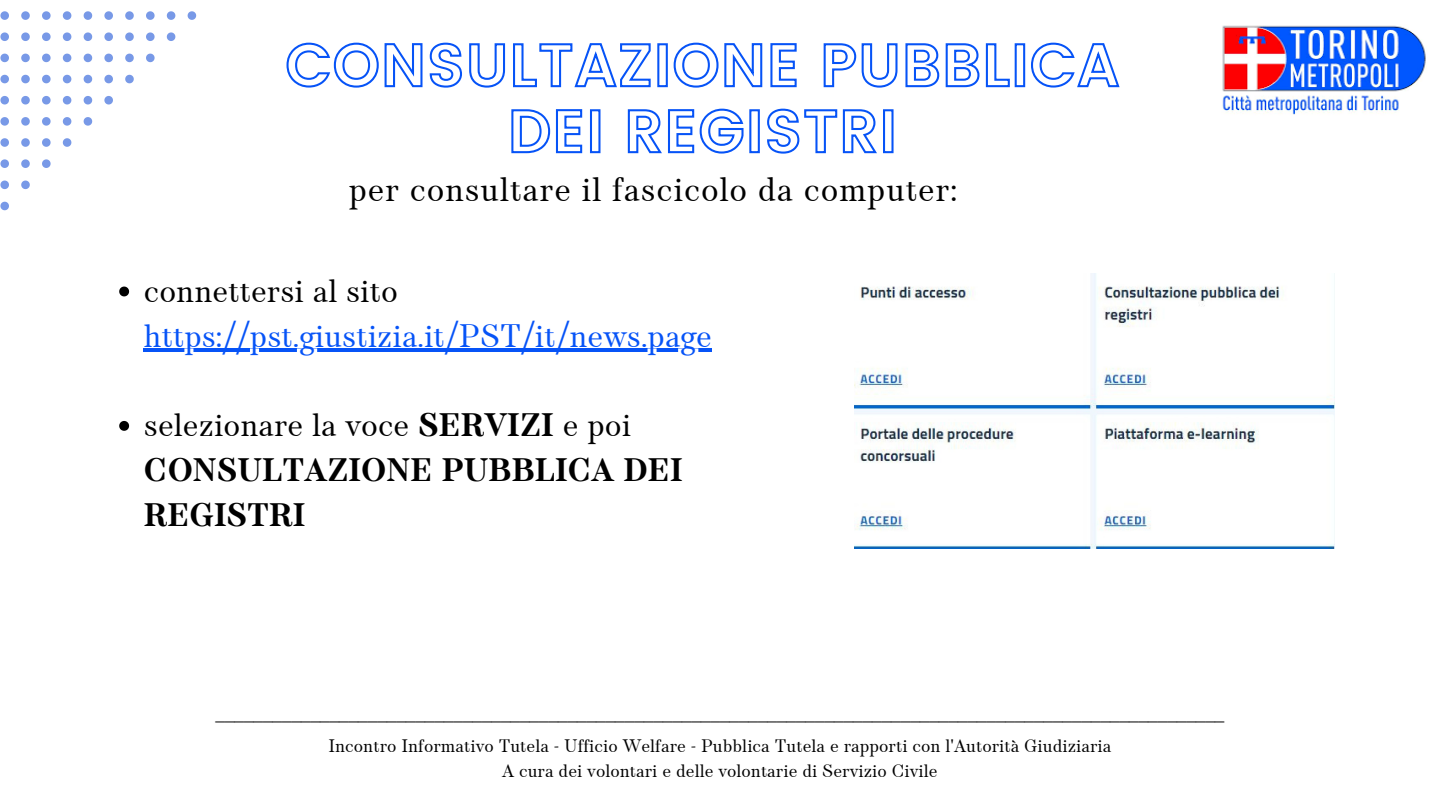
<style>
.page{position:relative;width:1440px;height:810px;background:#fff}
.page>*{position:absolute;margin:0;border:0;box-sizing:border-box;transform-origin:0 0}
.t1{font:34px "TT Barrels";letter-spacing:.02em;color:#000}
.t2{font:700 32.4px/44.8px "TT Barrels";color:#000}
.t3{font:32.4px "TT Barrels";color:#0653f7}
.t4{font:32.4px "TT Barrels";color:#000}
.t5{font:700 19px "Clear Sans";color:#000}
.t6{font:18px/24.8px "TT Barrels";color:#000;text-align:center}
.s1{font-weight:400}
</style>
<div class="page">
<img style="left:1222px;top:25px;width:204px;height:90px">
<svg style="left:188px;top:11px;width:8px;height:9px"></svg>
<svg style="left:167px;top:11px;width:8px;height:9px"></svg>
<svg style="left:167px;top:32px;width:8px;height:9px"></svg>
<svg style="left:146px;top:11px;width:9px;height:9px"></svg>
<svg style="left:146px;top:32px;width:9px;height:9px"></svg>
<svg style="left:146px;top:54px;width:9px;height:8px"></svg>
<svg style="left:125px;top:11px;width:9px;height:9px"></svg>
<svg style="left:125px;top:32px;width:9px;height:9px"></svg>
<svg style="left:125px;top:54px;width:9px;height:8px"></svg>
<svg style="left:125px;top:75px;width:9px;height:8px"></svg>
<svg style="left:104px;top:11px;width:9px;height:9px"></svg>
<svg style="left:104px;top:32px;width:9px;height:9px"></svg>
<svg style="left:104px;top:54px;width:9px;height:8px"></svg>
<svg style="left:104px;top:75px;width:9px;height:8px"></svg>
<svg style="left:104px;top:96px;width:9px;height:9px"></svg>
<svg style="left:84px;top:11px;width:8px;height:9px"></svg>
<svg style="left:84px;top:32px;width:8px;height:9px"></svg>
<svg style="left:84px;top:54px;width:8px;height:8px"></svg>
<svg style="left:84px;top:75px;width:8px;height:8px"></svg>
<svg style="left:84px;top:96px;width:8px;height:9px"></svg>
<svg style="left:84px;top:117px;width:8px;height:9px"></svg>
<svg style="left:63px;top:11px;width:8px;height:9px"></svg>
<svg style="left:63px;top:32px;width:8px;height:9px"></svg>
<svg style="left:63px;top:54px;width:8px;height:8px"></svg>
<svg style="left:63px;top:75px;width:8px;height:8px"></svg>
<svg style="left:63px;top:96px;width:8px;height:9px"></svg>
<svg style="left:63px;top:117px;width:8px;height:9px"></svg>
<svg style="left:63px;top:138px;width:8px;height:9px"></svg>
<svg style="left:42px;top:11px;width:9px;height:9px"></svg>
<svg style="left:42px;top:32px;width:9px;height:9px"></svg>
<svg style="left:42px;top:54px;width:9px;height:8px"></svg>
<svg style="left:42px;top:75px;width:9px;height:8px"></svg>
<svg style="left:42px;top:96px;width:9px;height:9px"></svg>
<svg style="left:42px;top:117px;width:9px;height:9px"></svg>
<svg style="left:42px;top:138px;width:9px;height:9px"></svg>
<svg style="left:42px;top:159px;width:9px;height:9px"></svg>
<svg style="left:21px;top:11px;width:9px;height:9px"></svg>
<svg style="left:21px;top:32px;width:9px;height:9px"></svg>
<svg style="left:21px;top:54px;width:9px;height:8px"></svg>
<svg style="left:21px;top:75px;width:9px;height:8px"></svg>
<svg style="left:21px;top:96px;width:9px;height:9px"></svg>
<svg style="left:21px;top:117px;width:9px;height:9px"></svg>
<svg style="left:21px;top:138px;width:9px;height:9px"></svg>
<svg style="left:21px;top:159px;width:9px;height:9px"></svg>
<svg style="left:21px;top:181px;width:9px;height:8px"></svg>
<svg style="left:0;top:11px;width:9px;height:9px"></svg>
<svg style="left:0;top:32px;width:9px;height:9px"></svg>
<svg style="left:0;top:54px;width:9px;height:8px"></svg>
<svg style="left:0;top:75px;width:9px;height:8px"></svg>
<svg style="left:0;top:96px;width:9px;height:9px"></svg>
<svg style="left:0;top:117px;width:9px;height:9px"></svg>
<svg style="left:0;top:138px;width:9px;height:9px"></svg>
<svg style="left:0;top:159px;width:9px;height:9px"></svg>
<svg style="left:0;top:181px;width:9px;height:8px"></svg>
<svg style="left:0;top:202px;width:9px;height:8px"></svg>
<img style="left:855px;top:274px;width:479px;height:274px">
<svg style="left:286px;top:42px;width:834px;height:46px"></svg>
<svg style="left:511px;top:108px;width:383px;height:46px"></svg>
<svg style="left:119px;top:287px;width:10px;height:9px"></svg>
<hr style="left:144px;top:349px;width:568px;height:3px;background:#0653f7">
<svg style="left:119px;top:421px;width:10px;height:10px"></svg>
<h1 class="t1" style="left:349px;top:170px;width:610px">per consultare il fascicolo da computer:</h1>
<h2 class="t4" style="left:144px;top:272px;width:256px">connettersi al sito</h2>
<h2 class="t3" style="left:144px;top:317px;width:570px">https://pst.giustizia.it/PST/it/news.page</h2>
<h2 class="t2" style="left:144px;top:405px;width:540px"><span class="s1">selezionare la voce</span> SERVIZI <span class="s1">e poi<br></span>CONSULTAZIONE PUBBLICA DEI<br>REGISTRI</h2>
<p class="t5" style="left:216px;top:699px;width:1010px">__________________________________________________________________________________________________________</p>
<p class="t6" style="left:328px;top:735px;width:785px">Incontro Informativo Tutela - Ufficio Welfare - Pubblica Tutela e rapporti con l'Autorità Giudiziaria<br>A cura dei volontari e delle volontarie di Servizio Civile</p>
</div>
